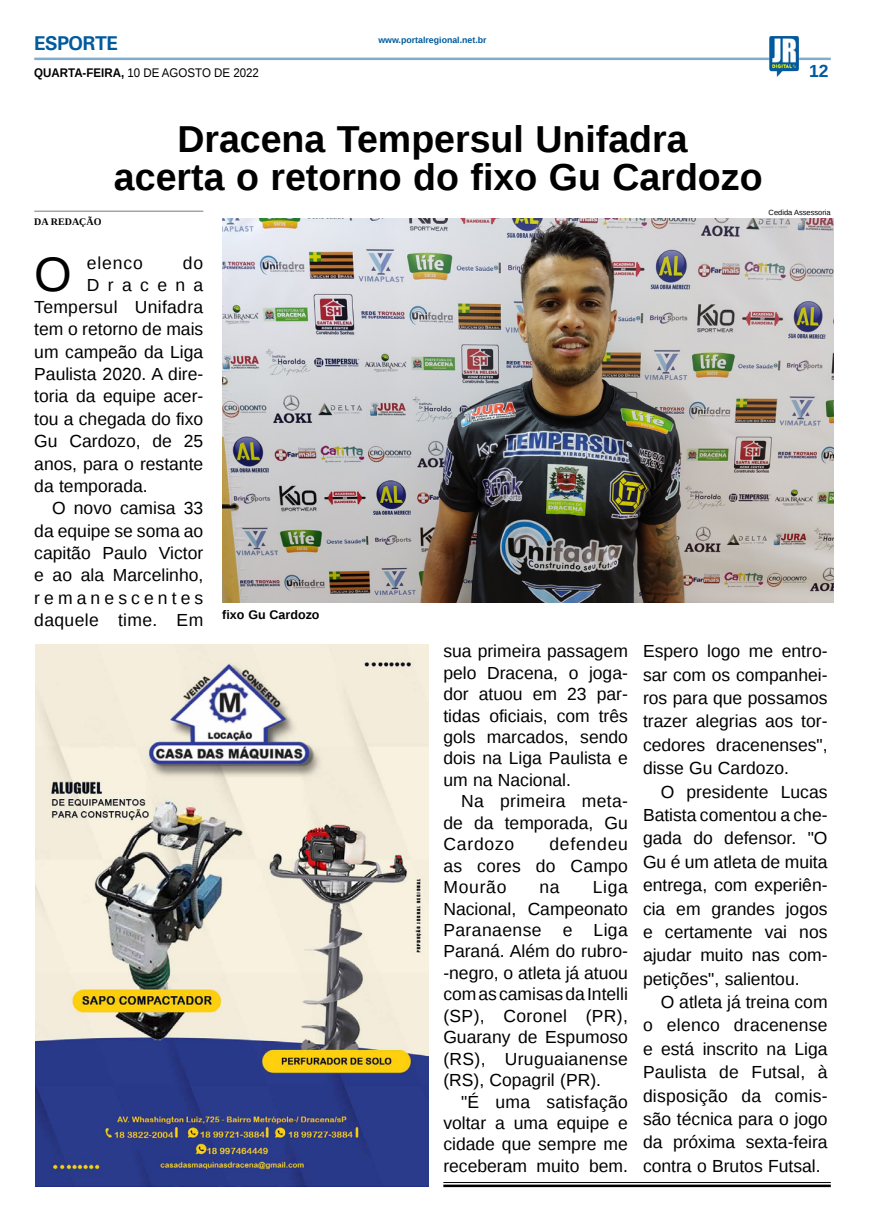
<style>
.page{position:relative;width:869px;height:1223px;background:#fff}
.page>*{position:absolute;margin:0;border:0;box-sizing:border-box;transform-origin:0 0}
.MATÉRIA{font:48.38px "Liberation Sans";color:#000}
.TÍTULO{font:700 37.5px "Liberation Sans";color:#000}
.TITULO_PG{font:700 20px "Univers";letter-spacing:-.04em;color:#005a9e}
.MATÉRIA-2{font:17.5px/21.4px "Liberation Sans";color:#000;text-align:justify}
.MATÉRIA-3{font:17.5px "Liberation Sans";letter-spacing:.02em;color:#000}
.MATÉRIA-4{font:17.5px "Liberation Sans";letter-spacing:.48em;color:#000}
.TÍTULO-2{font:700 17.5px "Liberation Sans";color:#005a9e}
.DATA_PG{font:12.5px "Liberation Sans";color:#000;scale:.92 1}
.LEGENDA{font:700 12.5px "Liberation Sans";color:#000}
.CRÉDITO_NOME{font:700 10px "Liberation Serif";color:#000}
.DATA_PG-2{font:700 8.75px "Liberation Sans";color:#005a9e}
.CRÉDITO_FOTO{font:7.5px "Liberation Sans";color:#000}
.s1{font-weight:700}
</style>
<div class="page">
<hr style="left:34px;top:58px;width:796px;height:2px;background:#005a9e">
<img style="left:768px;top:36px;width:30px;height:41px">
<img style="left:35px;top:644px;width:393px;height:542px">
<hr style="left:443px;top:1182px;width:387px;height:1px;background:#000">
<hr style="left:443px;top:1184px;width:387px;height:3px;background:#000">
<img style="left:222px;top:218px;width:611px;height:384px">
<hr style="left:34px;top:211px;width:169px;height:1px;background:#939598">
<p class="TITULO_PG" style="left:34px;top:31px;width:85px">ESPORTE</p>
<p class="DATA_PG" style="left:34px;top:65px;width:246px"><span class="s1">QUARTA-FEIRA,</span> 10 DE AGOSTO DE 2022</p>
<p class="DATA_PG-2" style="left:378px;top:34px;width:110px">www.portalregional.net.br</p>
<p class="TÍTULO" style="left:177px;top:113px;width:511px">Dracena Tempersul Unifadra</p>
<p class="TÍTULO" style="left:114px;top:151px;width:649px">acerta o retorno do fixo Gu Cardozo</p>
<p class="TÍTULO-2" style="left:808px;top:58px;width:21px">12</p>
<p class="CRÉDITO_NOME" style="left:34px;top:215px;width:69px">DA REDAÇÃO</p>
<p class="MATÉRIA" style="left:34px;top:247px;width:39px">O</p>
<p class="MATÉRIA-2" style="left:87px;top:253px;width:58px">elenco</p>
<p class="MATÉRIA-2" style="left:183px;top:253px;width:22px">do</p>
<p class="MATÉRIA-4" style="left:87px;top:275px;width:118px">Dracena</p>
<p class="MATÉRIA-3" style="left:34px;top:297px;width:170px">Tempersul Unifadra</p>
<p class="MATÉRIA-2" style="left:34px;top:319px;width:170px">tem o retorno de mais</p>
<p class="MATÉRIA-2" style="left:34px;top:342px;width:170px">um campeão da Liga</p>
<p class="MATÉRIA-2" style="left:34px;top:364px;width:170px">Paulista 2020. A dire-</p>
<p class="MATÉRIA-2" style="left:34px;top:386px;width:170px">toria da equipe acer-</p>
<p class="MATÉRIA-2" style="left:34px;top:409px;width:170px">tou a chegada do fixo</p>
<p class="MATÉRIA-2" style="left:34px;top:431px;width:170px">Gu Cardozo, de 25</p>
<p class="MATÉRIA-2" style="left:34px;top:453px;width:170px">anos, para o restante</p>
<p class="MATÉRIA-2" style="left:34px;top:476px;width:115px">da temporada.</p>
<p class="MATÉRIA-2" style="left:34px;top:497px;width:170px;line-height:22.4px;text-indent:18px">O novo camisa 33 da equipe se soma ao capitão Paulo Victor e ao ala Marcelinho, remanescentes daquele time. Em</p>
<p class="LEGENDA" style="left:222px;top:605px;width:99px">fixo Gu Cardozo</p>
<p class="CRÉDITO_FOTO" style="left:768px;top:208px;width:64px">Cedida Assessoria</p>
<p class="MATÉRIA-2" style="left:443px;top:641px;width:186px">sua primeira passagem pelo Dracena, o joga&shy;dor atuou em 23 par&shy;tidas oficiais, com três gols marcados, sendo dois na Liga Paulista e um na Nacional.</p>
<p class="MATÉRIA-2" style="left:443px;top:791px;width:186px;text-indent:18px">Na primeira meta&shy;de da temporada, Gu Cardozo</p>
<p class="MATÉRIA-2" style="left:443px;top:834px;width:186px;text-indent:106px">defendeu as cores do Campo Mourão</p>
<p class="MATÉRIA-2" style="left:443px;top:877px;width:186px;text-indent:149px">Liga Nacional, Campeonato Paranaense e Liga Paraná. Além do rubro--negro, o atleta já atuou com as camisas da Intelli (SP), Coronel (PR), Guarany de Espumoso (RS), Uruguaianense (RS), Copagril (PR).</p>
<p class="MATÉRIA-2" style="left:443px;top:1091px;width:186px;text-indent:18px">"É uma satisfação voltar a uma equipe e cidade que sempre me receberam muito bem.</p>
<p class="MATÉRIA-2" style="left:539px;top:877px;width:22px">na</p>
<p class="MATÉRIA-2" style="left:642px;top:640px;width:186px;line-height:23.4px">Espero logo me entro&shy;sar com os companhei&shy;ros para que possamos trazer alegrias aos tor&shy;cedores dracenenses", disse Gu Cardozo.</p>
<p class="MATÉRIA-2" style="left:642px;top:780px;width:186px;line-height:23.4px;text-indent:18px">O presidente Lucas Batista comentou a che&shy;gada do defensor. "O Gu é um atleta de muita entrega, com experiên&shy;cia em grandes jogos e certamente vai nos ajudar muito nas com&shy;petições", salientou.</p>
<p class="MATÉRIA-2" style="left:642px;top:991px;width:186px;line-height:23.4px;text-indent:18px">O atleta já treina com o elenco dracenense e está inscrito na Liga Paulista de Futsal, à disposição da comis&shy;são técnica para o jogo da próxima sexta-feira contra o Brutos Futsal.</p>
</div>
